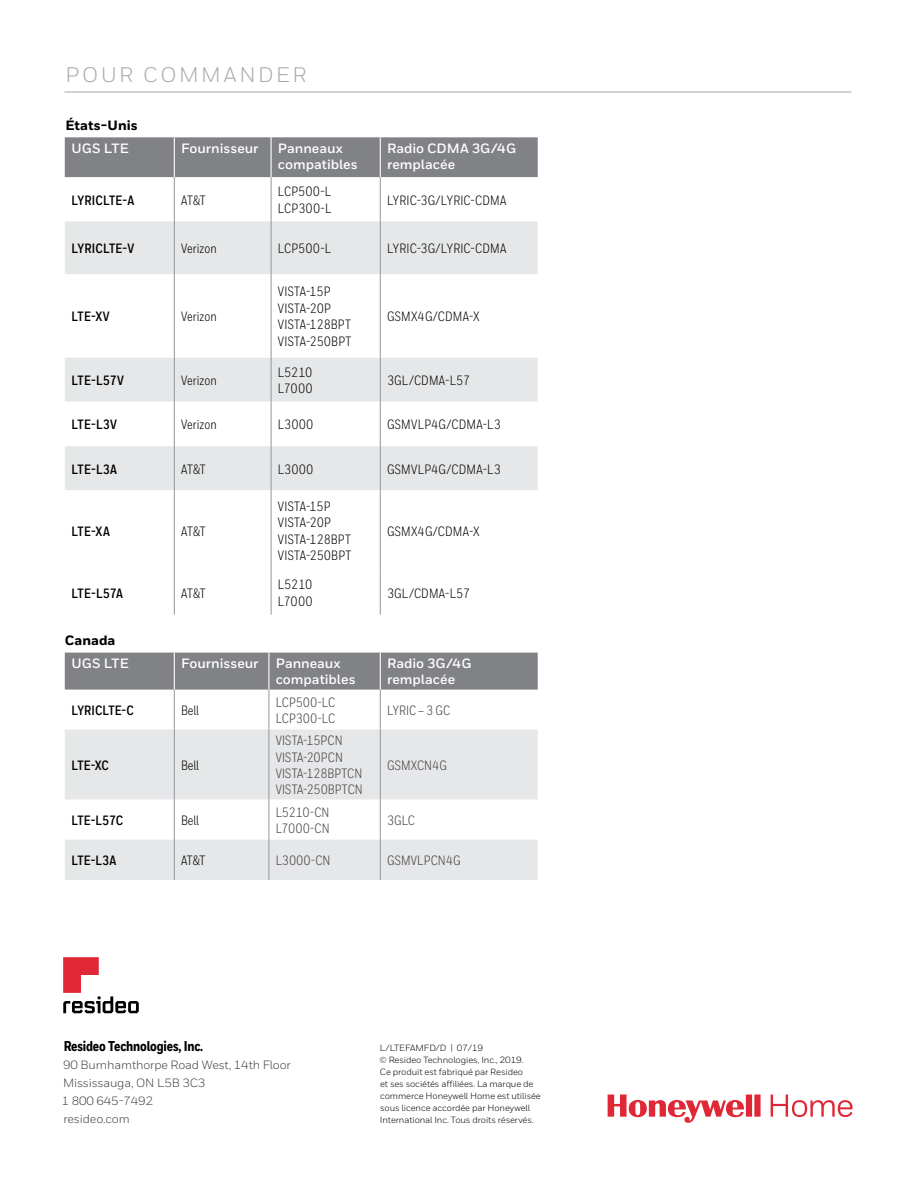
<style>
.page{position:relative;width:918px;height:1188px;background:#fff}
.page>*{position:absolute;margin:0;border:0;box-sizing:border-box;transform-origin:0 0}
.t1{font:21px "Honeywell Sans";letter-spacing:.12em;color:#a7a9ac}
.t2{font:800 14.25px "Honeywell Cond";letter-spacing:-.01em;color:#000}
.t3{font:13.5px/16.5px "Honeywell Cond";letter-spacing:.01em;color:#000}
.t4{font:13.5px/16.2px "Honeywell Cond";letter-spacing:.005em;color:#414042}
.t5{font:700 13.5px/15.8px "Honeywell Sans";color:#fff}
.t6{font:700 13.5px "Honeywell Cond";letter-spacing:.01em;color:#000}
.t7{font:13.5px/16.5px "Honeywell Cond";letter-spacing:-.01em;color:#000}
.t8{font:800 13.5px "Honeywell Sans";color:#000}
.t9{font:12px/18px "Honeywell Sans";letter-spacing:-.01em;color:#414042}
.t10{font:9px/12px "Honeywell Sans";letter-spacing:-.01em;color:#000}
</style>
<div class="page">
<hr style="left:64px;top:92px;width:787px;height:1px;background:#a7a9ac">
<div style="left:65px;top:137px;width:473px;height:40px;background:#808285"></div>
<div style="left:65px;top:221px;width:473px;height:53px;background:#e6e7e8"></div>
<svg style="left:65px;top:274px;width:473px;height:296px"></svg>
<hr style="left:174px;top:177px;width:1px;height:44px;background:#939598">
<hr style="left:174px;top:221px;width:1px;height:53px;background:#939598">
<hr style="left:174px;top:274px;width:1px;height:83px;background:#939598">
<hr style="left:174px;top:357px;width:1px;height:45px;background:#939598">
<hr style="left:174px;top:402px;width:1px;height:44px;background:#939598">
<hr style="left:174px;top:446px;width:1px;height:44px;background:#939598">
<hr style="left:174px;top:490px;width:1px;height:80px;background:#939598">
<hr style="left:174px;top:570px;width:1px;height:45px;background:#939598">
<hr style="left:174px;top:137px;width:1px;height:40px;background:#fff">
<hr style="left:380px;top:137px;width:1px;height:40px;background:#fff">
<hr style="left:271px;top:137px;width:1px;height:40px;background:#fff">
<hr style="left:271px;top:177px;width:1px;height:44px;background:#939598">
<hr style="left:271px;top:221px;width:1px;height:53px;background:#939598">
<hr style="left:271px;top:274px;width:1px;height:83px;background:#939598">
<hr style="left:271px;top:357px;width:1px;height:45px;background:#939598">
<hr style="left:271px;top:402px;width:1px;height:44px;background:#939598">
<hr style="left:271px;top:446px;width:1px;height:44px;background:#939598">
<hr style="left:271px;top:490px;width:1px;height:80px;background:#939598">
<hr style="left:271px;top:570px;width:1px;height:45px;background:#939598">
<hr style="left:380px;top:177px;width:1px;height:44px;background:#939598">
<hr style="left:380px;top:221px;width:1px;height:53px;background:#939598">
<hr style="left:380px;top:274px;width:1px;height:83px;background:#939598">
<hr style="left:380px;top:357px;width:1px;height:45px;background:#939598">
<hr style="left:380px;top:402px;width:1px;height:44px;background:#939598">
<hr style="left:380px;top:446px;width:1px;height:44px;background:#939598">
<hr style="left:380px;top:490px;width:1px;height:80px;background:#939598">
<hr style="left:380px;top:570px;width:1px;height:45px;background:#939598">
<div style="left:65px;top:653px;width:473px;height:37px;background:#808285"></div>
<svg style="left:65px;top:730px;width:473px;height:150px;fill:#e6e7e8"></svg>
<hr style="left:174px;top:690px;width:1px;height:40px;background:#939598">
<hr style="left:174px;top:730px;width:1px;height:69px;background:#939598">
<hr style="left:174px;top:799px;width:1px;height:41px;background:#939598">
<hr style="left:174px;top:840px;width:1px;height:40px;background:#939598">
<hr style="left:174px;top:653px;width:1px;height:37px;background:#fff">
<hr style="left:380px;top:653px;width:1px;height:37px;background:#fff">
<hr style="left:268px;top:653px;width:1px;height:37px;background:#fff">
<hr style="left:269px;top:690px;width:1px;height:40px;background:#939598">
<hr style="left:269px;top:730px;width:1px;height:69px;background:#939598">
<hr style="left:269px;top:799px;width:1px;height:41px;background:#939598">
<hr style="left:269px;top:840px;width:1px;height:40px;background:#939598">
<hr style="left:380px;top:690px;width:1px;height:40px;background:#939598">
<hr style="left:380px;top:730px;width:1px;height:69px;background:#939598">
<hr style="left:380px;top:799px;width:1px;height:41px;background:#939598">
<hr style="left:380px;top:840px;width:1px;height:40px;background:#939598">
<svg style="left:63px;top:957px;width:76px;height:56px"></svg>
<svg style="left:608px;top:1095px;width:245px;height:28px"></svg>
<h1 class="t1" style="left:65px;top:62px;width:243px">POUR COMMANDER</h1>
<p class="t8" style="left:65px;top:117px;width:74px">États-Unis</p>
<p class="t5" style="left:72px;top:141px;width:59px">UGS LTE</p>
<p class="t5" style="left:181px;top:141px;width:79px">Fournisseur</p>
<p class="t5" style="left:278px;top:141px;width:81px">Panneaux compatibles</p>
<p class="t5" style="left:387px;top:141px;width:131px">Radio CDMA 3G/4G remplacée</p>
<p class="t6" style="left:72px;top:192px;width:64px">LYRICLTE-A</p>
<p class="t3" style="left:181px;top:192px;width:26px">AT&amp;T</p>
<p class="t3" style="left:278px;top:183px;width:55px">LCP500-L<br>LCP300-L</p>
<p class="t3" style="left:387px;top:192px;width:121px">LYRIC-3G/LYRIC-CDMA</p>
<p class="t6" style="left:72px;top:240px;width:64px">LYRICLTE-V</p>
<p class="t3" style="left:181px;top:240px;width:37px">Verizon</p>
<p class="t3" style="left:278px;top:240px;width:55px">LCP500-L</p>
<p class="t3" style="left:387px;top:240px;width:121px">LYRIC-3G/LYRIC-CDMA</p>
<p class="t6" style="left:72px;top:308px;width:40px">LTE-XV</p>
<p class="t3" style="left:181px;top:308px;width:37px">Verizon</p>
<p class="t3" style="left:278px;top:284px;width:75px">VISTA-15P<br>VISTA-20P<br>VISTA-128BPT<br>VISTA-250BPT</p>
<p class="t3" style="left:387px;top:308px;width:94px">GSMX4G/CDMA-X</p>
<p class="t6" style="left:72px;top:372px;width:54px">LTE-L57V</p>
<p class="t3" style="left:181px;top:372px;width:37px">Verizon</p>
<p class="t7" style="left:278px;top:364px;width:36px">L5210<br>L7000</p>
<p class="t3" style="left:387px;top:372px;width:85px">3GL/CDMA-L57</p>
<p class="t6" style="left:72px;top:416px;width:47px">LTE-L3V</p>
<p class="t3" style="left:181px;top:416px;width:37px">Verizon</p>
<p class="t3" style="left:278px;top:416px;width:37px">L3000</p>
<p class="t3" style="left:387px;top:416px;width:115px">GSMVLP4G/CDMA-L3</p>
<p class="t6" style="left:72px;top:461px;width:47px">LTE-L3A</p>
<p class="t3" style="left:181px;top:461px;width:26px">AT&amp;T</p>
<p class="t3" style="left:278px;top:461px;width:37px">L3000</p>
<p class="t3" style="left:387px;top:461px;width:115px">GSMVLP4G/CDMA-L3</p>
<p class="t6" style="left:72px;top:523px;width:40px">LTE-XA</p>
<p class="t3" style="left:181px;top:523px;width:26px">AT&amp;T</p>
<p class="t3" style="left:278px;top:498px;width:75px">VISTA-15P<br>VISTA-20P<br>VISTA-128BPT<br>VISTA-250BPT</p>
<p class="t3" style="left:387px;top:523px;width:94px">GSMX4G/CDMA-X</p>
<p class="t6" style="left:72px;top:585px;width:53px">LTE-L57A</p>
<p class="t3" style="left:181px;top:585px;width:26px">AT&amp;T</p>
<p class="t7" style="left:278px;top:577px;width:36px">L5210<br>L7000</p>
<p class="t3" style="left:387px;top:585px;width:85px">3GL/CDMA-L57</p>
<p class="t8" style="left:65px;top:632px;width:52px">Canada</p>
<p class="t5" style="left:72px;top:656px;width:59px">UGS LTE</p>
<p class="t5" style="left:181px;top:656px;width:79px">Fournisseur</p>
<p class="t5" style="left:276px;top:656px;width:81px">Panneaux compatibles</p>
<p class="t5" style="left:387px;top:656px;width:86px">Radio 3G/4G remplacée</p>
<p class="t6" style="left:72px;top:702px;width:64px">LYRICLTE-C</p>
<p class="t3" style="left:181px;top:702px;width:19px">Bell</p>
<p class="t4" style="left:276px;top:694px;width:61px">LCP500-LC<br>LCP300-LC</p>
<p class="t4" style="left:387px;top:702px;width:65px">LYRIC – 3 GC</p>
<p class="t6" style="left:72px;top:757px;width:39px">LTE-XC</p>
<p class="t3" style="left:181px;top:757px;width:19px">Bell</p>
<p class="t4" style="left:276px;top:733px;width:89px">VISTA-15PCN<br>VISTA-20PCN<br>VISTA-128BPTCN<br>VISTA-250BPTCN</p>
<p class="t4" style="left:387px;top:757px;width:61px">GSMXCN4G</p>
<p class="t6" style="left:72px;top:812px;width:53px">LTE-L57C</p>
<p class="t3" style="left:181px;top:812px;width:19px">Bell</p>
<p class="t4" style="left:276px;top:804px;width:55px">L5210-CN<br>L7000-CN</p>
<p class="t4" style="left:387px;top:812px;width:29px">3GLC</p>
<p class="t6" style="left:72px;top:852px;width:46px">LTE-L3A</p>
<p class="t3" style="left:181px;top:852px;width:26px">AT&amp;T</p>
<p class="t4" style="left:276px;top:852px;width:56px">L3000-CN</p>
<p class="t4" style="left:387px;top:852px;width:75px">GSMVLPCN4G</p>
<p class="t2" style="left:64px;top:1037px;width:141px">Resideo Technologies, Inc.</p>
<p class="t9" style="left:62px;top:1056px;width:231px">90 Burnhamthorpe Road West, 14th Floor<br>Mississauga, ON L5B 3C3<br>1 800 645-7492<br>resideo.com</p>
<p class="t10" style="left:379px;top:1041px;width:163px">L/LTEFAMFD/D | 07/19<br>© Resideo Technologies, Inc., 2019.<br>Ce produit est fabriqué par Resideo<br>et ses sociétés affiliées. La marque de commerce Honeywell Home est utilisée sous licence accordée par Honeywell International Inc. Tous droits réservés.</p>
</div>
